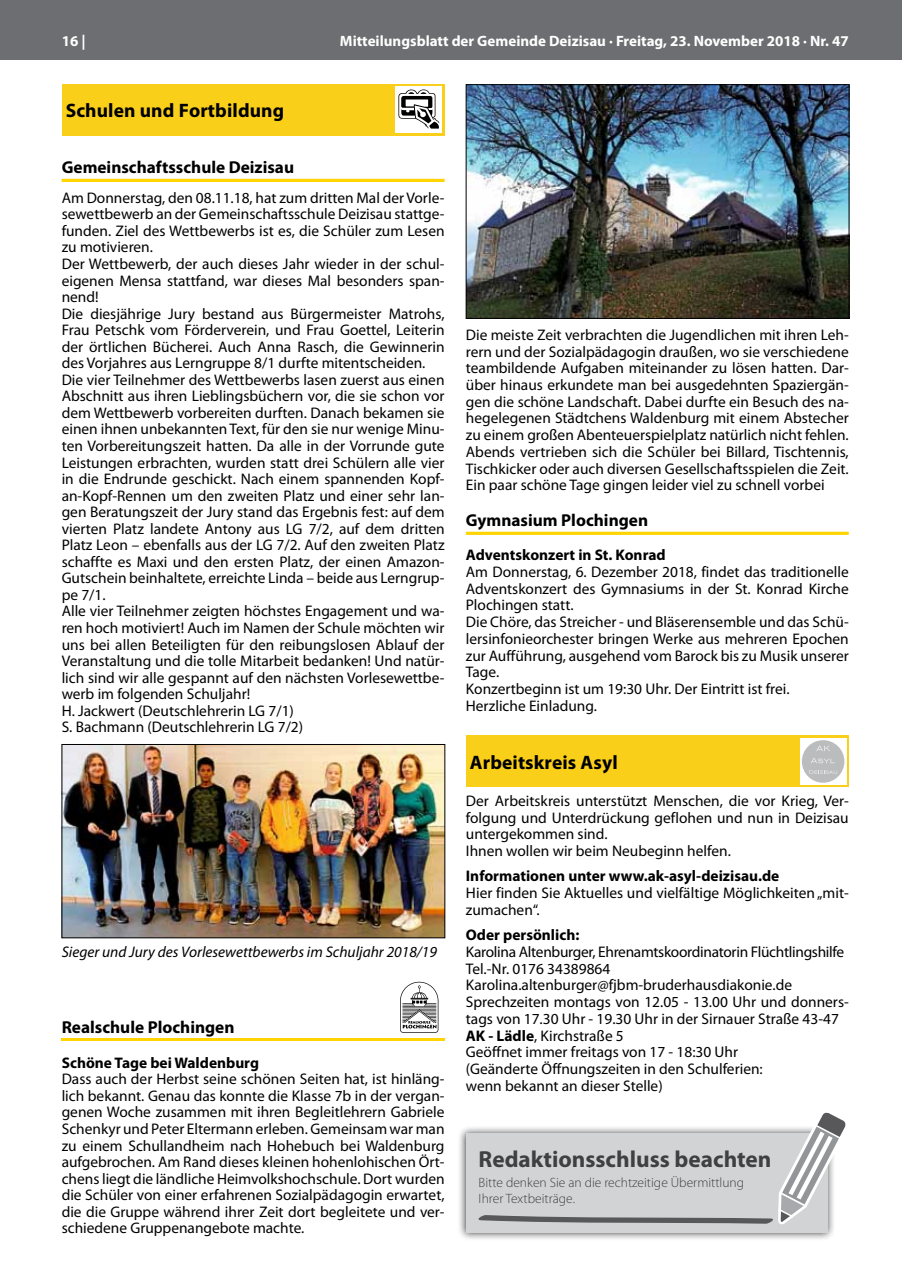
<style>
.page{position:relative;width:902px;height:1280px;background:#fff}
.page>*{position:absolute;margin:0;border:0;box-sizing:border-box;transform-origin:0 0}
.t1{font:700 23.25px "Myriad Pro";color:#404042}
.t2{font:700 19.5px "Myriad Pro";letter-spacing:.005em;color:#000}
.t3{font:700 17.25px "Myriad Pro";color:#000}
.t4{font:15.3px/16.5px "Myriad Pro";color:#000}
.t5{font:700 15.3px "Myriad Pro";color:#000}
.t6{font:italic 15.3px "Myriad Pro";color:#000}
.t7{font:700 15px "Myriad Pro";color:#fff}
.t8{font:300 13.5px/16.2px "Myriad Pro";color:#404042}
.s1{font-weight:700}
</style>
<div class="page">
<div style="left:0;top:0;width:901px;height:60px;background:#6d6e71"></div>
<hr style="left:62px;top:179px;width:382px;height:3px;background:#ffd400">
<div style="left:62px;top:84px;width:382px;height:51px;background:#facf1a"></div>
<div style="left:395px;top:87px;width:47px;height:46px;background:#fff"></div>
<svg style="left:398px;top:89px;width:41px;height:40px"></svg>
<img style="left:64px;top:746px;width:379px;height:190px">
<div style="left:62px;top:744px;width:383px;height:194px;border:1px solid #000"></div>
<svg style="left:400px;top:982px;width:38px;height:51px"></svg>
<hr style="left:62px;top:1038px;width:383px;height:2px;background:#ffd400">
<hr style="left:466px;top:532px;width:382px;height:3px;background:#ffd400">
<img style="left:468px;top:86px;width:379px;height:231px">
<div style="left:466px;top:84px;width:383px;height:235px;border:1px solid #000"></div>
<div style="left:466px;top:736px;width:382px;height:51px;background:#facf1a"></div>
<div style="left:799px;top:738px;width:47px;height:47px;background:#fff"></div>
<div style="left:801px;top:740px;width:43px;height:43px;background:#babcbe;border-radius:50%"></div>
<svg style="left:816px;top:746px;width:14px;height:5px"></svg>
<svg style="left:809px;top:758px;width:28px;height:16px"></svg>
<div style="left:457px;top:1125px;width:378px;height:116px;background:#000;opacity:.75"></div>
<div style="left:466px;top:1133px;width:361px;height:100px;background:#d1d3d4"></div>
<svg style="left:474px;top:1112px;width:372px;height:129px"></svg>
<p class="t7" style="left:62px;top:31px;width:25px">16 |</p>
<p class="t7" style="left:340px;top:31px;width:510px">Mitteilungsblatt der Gemeinde Deizisau · Freitag, 23. November 2018 · Nr. 47</p>
<p class="t2" style="left:66px;top:100px;width:220px">Schulen und Fortbildung</p>
<p class="t3" style="left:62px;top:156px;width:234px">Gemeinschaftsschule Deizisau</p>
<p class="t4" style="left:62px;top:189px;width:384px">Am Donnerstag, den 08.11.18, hat zum dritten Mal der Vorle&shy;sewettbewerb an der Gemeinschaftsschule Deizisau stattge&shy;funden. Ziel des Wettbewerbs ist es, die Schüler zum Lesen zu motivieren.<br>Der Wettbewerb, der auch dieses Jahr wieder in der schul&shy;eigenen Mensa stattfand, war dieses Mal besonders span&shy;nend!<br>Die diesjährige Jury bestand aus Bürgermeister Matrohs, Frau Petschk vom Förderverein, und Frau Goettel, Leiterin der örtlichen Bücherei. Auch Anna Rasch, die Gewinnerin des Vorjahres aus Lerngruppe 8/1 durfte mitentscheiden.<br>Die vier Teilnehmer des Wettbewerbs lasen zuerst aus einen Abschnitt aus ihren Lieblingsbüchern vor, die sie schon vor dem Wettbewerb vorbereiten durften. Danach bekamen sie einen ihnen unbekannten Text, für den sie nur wenige Minu&shy;ten Vorbereitungszeit hatten. Da alle in der Vorrunde gute Leistungen erbrachten, wurden statt drei Schülern alle vier in die Endrunde geschickt. Nach einem spannenden Kopf&shy;an-Kopf-Rennen um den zweiten Platz und einer sehr lan&shy;gen Beratungszeit der Jury stand das Ergebnis fest: auf dem vierten Platz landete Antony aus LG 7/2, auf dem dritten Platz Leon – ebenfalls aus der LG 7/2. Auf den zweiten Platz schaffte es Maxi und den ersten Platz, der einen Amazon-Gutschein beinhaltete, erreichte Linda – beide aus Lerngrup&shy;pe 7/1.<br>Alle vier Teilnehmer zeigten höchstes Engagement und wa&shy;ren hoch motiviert! Auch im Namen der Schule möchten wir uns bei allen Beteiligten für den reibungslosen Ablauf der Veranstaltung und die tolle Mitarbeit bedanken! Und natür&shy;lich sind wir alle gespannt auf den nächsten Vorlesewettbe&shy;werb im folgenden Schuljahr!<br>H. Jackwert (Deutschlehrerin LG 7/1)<br>S. Bachmann (Deutschlehrerin LG 7/2)</p>
<p class="t6" style="left:62px;top:943px;width:377px">Sieger und Jury des Vorlesewettbewerbs im Schuljahr 2018/19</p>
<p class="t3" style="left:62px;top:1018px;width:174px">Realschule Plochingen</p>
<p class="t5" style="left:62px;top:1053px;width:199px">Schöne Tage bei Waldenburg</p>
<p class="t4" style="left:62px;top:1071px;width:384px;text-align:justify">Dass auch der Herbst seine schönen Seiten hat, ist hinläng&shy;lich bekannt. Genau das konnte die Klasse 7b in der vergan&shy;genen Woche zusammen mit ihren Begleitlehrern Gabriele Schenkyr und Peter Eltermann erleben. Gemeinsam war man zu einem Schullandheim nach Hohebuch bei Waldenburg aufgebrochen. Am Rand dieses kleinen hohenlohischen Ört&shy;chens liegt die ländliche Heimvolkshochschule. Dort wurden die Schüler von einer erfahrenen Sozialpädagogin erwartet, die die Gruppe während ihrer Zeit dort begleitete und ver&shy;schiedene Gruppenangebote machte.</p>
<p class="t4" style="left:466px;top:326px;width:384px;text-align:justify">Die meiste Zeit verbrachten die Jugendlichen mit ihren Leh&shy;rern und der Sozialpädagogin draußen, wo sie verschiedene teambildende Aufgaben miteinander zu lösen hatten. Dar&shy;über hinaus erkundete man bei ausgedehnten Spaziergän&shy;gen die schöne Landschaft. Dabei durfte ein Besuch des na&shy;hegelegenen Städtchens Waldenburg mit einem Abstecher zu einem großen Abenteuerspielplatz natürlich nicht fehlen.<br>Abends vertrieben sich die Schüler bei Billard, Tischtennis, Tischkicker oder auch diversen Gesellschaftsspielen die Zeit.<br>Ein paar schöne Tage gingen leider viel zu schnell vorbei</p>
<p class="t3" style="left:466px;top:509px;width:184px">Gymnasium Plochingen</p>
<p class="t5" style="left:466px;top:545px;width:201px">Adventskonzert in St. Konrad</p>
<p class="t4" style="left:466px;top:563px;width:384px">Am Donnerstag, 6. Dezember 2018, findet das traditionelle Adventskonzert des Gymnasiums in der St. Konrad Kirche Plochingen statt.<br>Die Chöre, das Streicher - und Bläserensemble und das Schü&shy;lersinfonieorchester bringen Werke aus mehreren Epochen zur Aufführung, ausgehend vom Barock bis zu Musik unserer Tage.<br>Konzertbeginn ist um 19:30 Uhr. Der Eintritt ist frei.<br>Herzliche Einladung.</p>
<p class="t2" style="left:470px;top:751px;width:149px">Arbeitskreis Asyl</p>
<p class="t4" style="left:466px;top:792px;width:384px">Der Arbeitskreis unterstützt Menschen, die vor Krieg, Ver&shy;folgung und Unterdrückung geflohen und nun in Deizisau untergekommen sind.<br>Ihnen wollen wir beim Neubeginn helfen.</p>
<p class="t5" style="left:466px;top:866px;width:315px">Informationen unter www.ak-asyl-deizisau.de</p>
<p class="t4" style="left:466px;top:884px;width:384px">Hier finden Sie Aktuelles und vielfältige Möglichkeiten „mit&shy;zumachen“.</p>
<p class="t5" style="left:466px;top:925px;width:115px">Oder persönlich:</p>
<p class="t4" style="left:466px;top:943px;width:384px">Karolina Altenburger, Ehrenamtskoordinatorin Flüchtlingshilfe Tel.-Nr. 0176 34389864<br>Karolina.altenburger@fjbm-bruderhausdiakonie.de Sprechzeiten montags von 12.05 - 13.00 Uhr und donners&shy;tags von 17.30 Uhr - 19.30 Uhr in der Sirnauer Straße 43-47<br><span class="s1">AK - Lädle</span>, Kirchstraße 5<br>Geöffnet immer freitags von 17 - 18:30 Uhr<br>(Geänderte Öffnungszeiten in den Schulferien:<br>wenn bekannt an dieser Stelle)</p>
<h1 class="t1" style="left:478px;top:1144px;width:294px">Redaktionsschluss beachten</h1>
<p class="t8" style="left:478px;top:1175px;width:267px">Bitte denken Sie an die rechtzeitige Übermittlung<br>Ihrer Textbeiträge.</p>
</div>
